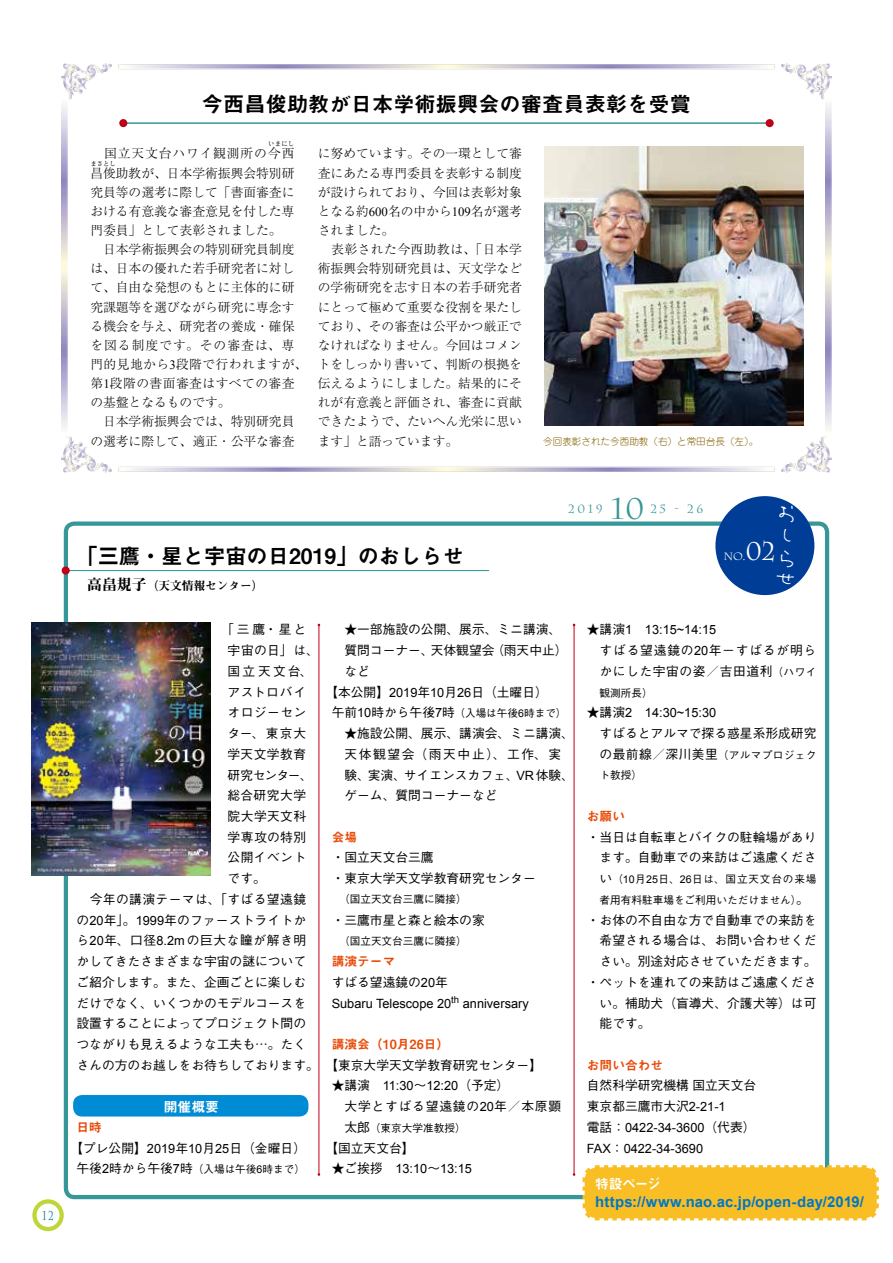
<style>
.page{position:relative;width:893px;height:1263px;background:#fff}
.page>*{position:absolute;margin:0;border:0;box-sizing:border-box;transform-origin:0 0}
.t1{font:29.7px "Charlemagne Std";color:#379697}
.t2{font:25.5px/23px "Armed Lemon";color:#fff}
.t3{font:25.5px "Charlemagne Std";color:#fff}
.t4{font:21.3px "Midashi Go Pro MB31";color:#000}
.t5{font:700 14.85px "Arial";letter-spacing:.01em;color:#0077c4}
.t6{font:13.8px "Midashi Go Pro MB31";letter-spacing:-.02em;color:#fff}
.t7{font:500 12.75px/20.7px "Gothic BBB Pro";color:#000}
.t8{font:300 12.75px/19.2px "Ryumin Pro";color:#000}
.t9{font:12.75px/20.7px "Arial";color:#000}
.t10{font:500 12.75px/20.7px "Gothic BBB Pro";letter-spacing:.065em;color:#000}
.t11{font:12.75px "Midashi Go Pro MB31";color:#e94a08}
.t12{font:500 12.75px "Gothic BBB Pro";letter-spacing:.045em;color:#000}
.t13{font:500 12.75px "Gothic BBB Pro";letter-spacing:.035em;color:#000}
.t14{font:300 12.75px "Ryumin Pro";letter-spacing:.07em;color:#000}
.t15{font:12.75px "Charlemagne Std";color:#127d8e;scale:.8 1}
.t16{font:11.85px "Charlemagne Std";letter-spacing:.2em;color:#379697}
.t17{font:11.7px "Midashi Min Pro MA31";color:#000}
.t18{font:500 10.65px/20.7px "Gothic BBB Pro";color:#000}
.t19{font:10.65px "Charlemagne Std";color:#fff}
.t20{font:300 9.6px "Jun 101 Pro";color:#816100}
.t21{font:300 6.45px "Ryumin Pro";letter-spacing:.02em;color:#000}
.s1{font-family:"Times New Roman";font-weight:400}
.s2{font-size:14.85px}
.s3{font-family:"Arial";font-weight:400}
.s4{font-size:12.75px}
.s5{font-family:"Arial";font-weight:400;font-size:12.75px}
.s6{font-family:"Gothic BBB Pro";font-weight:500}
.s7{font-size:10.65px}
</style>
<div class="page">
<svg style="left:34px;top:1201px;width:28px;height:28px"></svg>
<div style="left:32px;top:1199px;width:32px;height:32px;border:4px solid #bed638;border-radius:50%"></div>
<div style="left:64px;top:521px;width:765px;height:678px;border:4px solid #379697;border-radius:9px"></div>
<div style="left:73px;top:1095px;width:235px;height:21px;background:#008bd5;border-radius:9px"></div>
<img style="left:62px;top:436px;width:769px;height:36px">
<img style="left:62px;top:64px;width:769px;height:36px">
<img style="left:62px;top:99px;width:6px;height:331px">
<hr style="left:122px;top:122px;width:646px;height:2px;background:#379697">
<div style="left:119px;top:119px;width:8px;height:8px;background:#be0018;border-radius:50%"></div>
<div style="left:766px;top:119px;width:8px;height:8px;background:#be0018;border-radius:50%"></div>
<img style="left:544px;top:147px;width:260px;height:279px">
<hr style="left:64px;top:570px;width:425px;height:1px;background:#379697">
<div style="left:62px;top:566px;width:8px;height:9px;background:#be0018;border-radius:50%"></div>
<hr style="left:319px;top:625px;width:1px;height:549px;background:#be0018">
<div style="left:715px;top:496px;width:99px;height:99px;background:#003d97;border-radius:50%"></div>
<hr style="left:574px;top:625px;width:1px;height:549px;background:#be0018">
<svg style="left:573px;top:1163px;width:306px;height:58px;background:#f9c53f"></svg>
<img style="left:32px;top:623px;width:179px;height:252px">
<p class="t15" style="left:42px;top:1208px;width:16px">12</p>
<h3 class="t4" style="left:202px;top:87px;width:490px">今西昌俊助教が日本学術振興会の審査員表彰を受賞</h3>
<p class="t21" style="left:268px;top:139px;width:28px">いまにし</p>
<p class="t8" style="left:90px;top:162px;width:206px">昌俊助教が、日本学術振興会特別研</p>
<p class="t14" style="left:90px;top:144px;width:206px">　国立天文台ハワイ観測所の今西</p>
<p class="t21" style="left:90px;top:158px;width:27px">まさとし</p>
<p class="t8" style="left:90px;top:181px;width:218px">究員等の選考に際して「書面審査における有意義な審査意見を付した専門委員」として表彰されました。<br>　日本学術振興会の特別研究員制度は、日本の優れた若手研究者に対して、自由な発想のもとに主体的に研究課題等を選びながら研究に専念する機会を与え、研究者の養成・確保を図る制度です。その審査は、専門的見地から<span class="s1">3</span>段階で行われますが、第<span class="s1">1</span>段階の書面審査はすべての審査の基盤となるものです。<br>　日本学術振興会では、特別研究員の選考に際して、適正・公平な審査</p>
<p class="t8" style="left:318px;top:143px;width:206px">に努めています。その一環として審査にあたる専門委員を表彰する制度が設けられており、今回は表彰対象となる約<span class="s1">600</span>名の中から<span class="s1">109</span>名が選考されました。<br>　表彰された今西助教は、「日本学術振興会特別研究員は、天文学などの学術研究を志す日本の若手研究者にとって極めて重要な役割を果たしており、その審査は公平かつ厳正でなければなりません。今回はコメントをしっかり書いて、判断の根拠を伝えるようにしました。結果的にそれが有意義と評価され、審査に貢献できたようで、たいへん光栄に思います」と語っています。</p>
<h3 class="t4" style="left:77px;top:539px;width:389px">「三鷹・星と宇宙の日2019」のおしらせ</h3>
<p class="t17" style="left:87px;top:577px;width:178px"><span class="s2">高畠規子</span>（天文情報センター）</p>
<p class="t20" style="left:543px;top:434px;width:217px">今回表彰された今西助教（右）と常田台長（左）。</p>
<p class="t16" style="left:568px;top:502px;width:36px">2019</p>
<h1 class="t1" style="left:611px;top:492px;width:35px">10</h1>
<p class="t16" style="left:650px;top:502px;width:55px">25 - 26</p>
<h2 class="t2" style="left:774px;top:501px;width:22px">おしらせ</h2>
<h2 class="t3" style="left:746px;top:537px;width:32px">02</h2>
<p class="t19" style="left:723px;top:550px;width:24px">No.</p>
<p class="t7" style="left:221px;top:618px;width:86px">「三鷹・星と</p>
<p class="t7" style="left:228px;top:638px;width:93px">宇宙の日」は、</p>
<p class="t7" style="left:228px;top:659px;width:86px">国立天文台、</p>
<p class="t7" style="left:228px;top:680px;width:80px">アストロバイ</p>
<p class="t7" style="left:228px;top:701px;width:80px">オロジーセン</p>
<p class="t7" style="left:228px;top:721px;width:80px">ター、東京大</p>
<p class="t7" style="left:228px;top:742px;width:80px">学天文学教育</p>
<p class="t7" style="left:228px;top:763px;width:86px">研究センター、</p>
<p class="t7" style="left:228px;top:783px;width:80px">総合研究大学</p>
<p class="t7" style="left:228px;top:804px;width:80px">院大学天文科</p>
<p class="t7" style="left:228px;top:825px;width:80px">学専攻の特別</p>
<p class="t7" style="left:228px;top:846px;width:80px">公開イベント</p>
<p class="t7" style="left:228px;top:866px;width:40px">です。</p>
<p class="t13" style="left:77px;top:889px;width:231px">　今年の講演テーマは、「すばる望遠鏡</p>
<p class="t7" style="left:77px;top:908px;width:231px">の<span class="s3">20</span>年」。<span class="s3">1999</span>年のファーストライトか</p>
<p class="t12" style="left:77px;top:930px;width:231px">ら<span class="s3">20</span>年、口径<span class="s3">8.2m</span>の巨大な瞳が解き明</p>
<p class="t7" style="left:77px;top:949px;width:231px">かしてきたさまざまな宇宙の謎について</p>
<p class="t7" style="left:77px;top:970px;width:231px">ご紹介します。また、企画ごとに楽しむ</p>
<p class="t7" style="left:77px;top:991px;width:231px">だけでなく、いくつかのモデルコースを</p>
<p class="t7" style="left:77px;top:1011px;width:231px">設置することによってプロジェクト間の</p>
<p class="t7" style="left:77px;top:1032px;width:231px">つながりも見えるような工夫も…。たく</p>
<p class="t7" style="left:77px;top:1053px;width:244px">さんの方のお越しをお待ちしております。</p>
<p class="t6" style="left:164px;top:1095px;width:57px">開催概要</p>
<p class="t11" style="left:77px;top:1117px;width:27px">日時</p>
<p class="t7" style="left:70px;top:1136px;width:237px">【プレ公開】<span class="s3">2019</span>年<span class="s3">10</span>月<span class="s3">25</span>日（金曜日）</p>
<p class="t18" style="left:77px;top:1158px;width:230px"><span class="s4">午後</span><span class="s5">2</span><span class="s4">時から午後</span><span class="s5">7</span><span class="s4">時</span>（入場は午後<span class="s3">6</span>時まで）</p>
<p class="t7" style="left:344px;top:618px;width:218px">★一部施設の公開、展示、ミニ講演、</p>
<p class="t7" style="left:344px;top:638px;width:225px">質問コーナー、天体観望会（雨天中止）</p>
<p class="t7" style="left:344px;top:659px;width:27px">など</p>
<p class="t7" style="left:325px;top:680px;width:224px">【本公開】<span class="s3">2019</span>年<span class="s3">10</span>月<span class="s3">26</span>日（土曜日）</p>
<p class="t18" style="left:332px;top:702px;width:236px"><span class="s4">午前</span><span class="s5">10</span><span class="s4">時から午後</span><span class="s5">7</span><span class="s4">時</span>（入場は午後<span class="s3">6</span>時まで）</p>
<p class="t7" style="left:344px;top:721px;width:231px">★施設公開、展示、講演会、ミニ講演、天体観望会（雨天中止）、工作、実験、実演、サイエンスカフェ、<span class="s3">VR</span>体験、ゲーム、質問コーナーなど</p>
<p class="t11" style="left:332px;top:827px;width:27px">会場</p>
<p class="t7" style="left:332px;top:846px;width:206px">・国立天文台三鷹<br>・東京大学天文学教育研究センター</p>
<p class="t18" style="left:339px;top:887px;width:129px">（国立天文台三鷹に隣接）</p>
<p class="t7" style="left:332px;top:908px;width:155px">・三鷹市星と森と絵本の家</p>
<p class="t18" style="left:339px;top:929px;width:129px">（国立天文台三鷹に隣接）</p>
<p class="t11" style="left:332px;top:951px;width:65px">講演テーマ</p>
<p class="t7" style="left:332px;top:970px;width:118px">すばる望遠鏡の<span class="s3">20</span>年</p>
<p class="t9" style="left:332px;top:993px;width:199px">Subaru Telescope 20<sup>th</sup> anniversary</p>
<p class="t11" style="left:332px;top:1034px;width:119px">講演会（10月26日）</p>
<p class="t7" style="left:325px;top:1053px;width:218px">【東京大学天文学教育研究センター】</p>
<p class="t9" style="left:332px;top:1076px;width:179px"><span class="s6">★講演　</span>11:30<span class="s6">～</span>12:20<span class="s6">（予定）</span></p>
<p class="t10" style="left:344px;top:1094px;width:218px">大学とすばる望遠鏡の<span class="s3">20</span>年／本原顕</p>
<p class="t18" style="left:344px;top:1116px;width:123px"><span class="s4">太郎</span>（東京大学准教授）</p>
<p class="t7" style="left:325px;top:1136px;width:91px">【国立天文台】</p>
<p class="t9" style="left:332px;top:1159px;width:142px"><span class="s6">★ご挨拶　</span>13:10<span class="s6">～</span>13:15</p>
<p class="t9" style="left:587px;top:620px;width:131px"><span class="s6">★講演</span>1 13:15~14:15</p>
<p class="t10" style="left:600px;top:638px;width:218px">すばる望遠鏡の<span class="s3">20</span>年－すばるが明らかにした宇宙の姿／吉田道利<span class="s7">（ハワイ</span></p>
<p class="t18" style="left:600px;top:681px;width:55px">観測所長）</p>
<p class="t9" style="left:587px;top:703px;width:131px"><span class="s6">★講演</span>2 14:30~15:30</p>
<p class="t7" style="left:600px;top:721px;width:218px">すばるとアルマで探る惑星系形成研究の最前線／深川美里<span class="s7">（アルマプロジェク</span></p>
<p class="t18" style="left:600px;top:763px;width:44px">ト教授）</p>
<p class="t11" style="left:587px;top:806px;width:40px">お願い</p>
<p class="t7" style="left:587px;top:825px;width:231px;text-align:right">・当日は自転車とバイクの駐輪場があります。自動車での来訪はご遠慮くださ</p>
<p class="t18" style="left:600px;top:867px;width:218px"><span class="s4">い</span>（<span class="s3">10</span>月<span class="s3">25</span>日、<span class="s3">26</span>日は、国立天文台の来場者用有料駐車場をご利用いただけません）<span class="s4">。</span></p>
<p class="t7" style="left:587px;top:908px;width:231px">・お体の不自由な方で自動車での来訪を</p>
<p class="t7" style="left:600px;top:929px;width:218px">希望される場合は、お問い合わせくだ</p>
<p class="t7" style="left:600px;top:949px;width:218px">さい。別途対応させていただきます。</p>
<p class="t7" style="left:587px;top:970px;width:231px">・ペットを連れての来訪はご遠慮くださ</p>
<p class="t7" style="left:600px;top:991px;width:218px">い。補助犬（盲導犬、介護犬等）は可</p>
<p class="t7" style="left:600px;top:1011px;width:53px">能です。</p>
<p class="t11" style="left:587px;top:1055px;width:78px">お問い合わせ</p>
<p class="t7" style="left:587px;top:1074px;width:171px">自然科学研究機構国立天文台東京都三鷹市大沢<span class="s3">2-21-1</span></p>
<p class="t9" style="left:587px;top:1117px;width:170px"><span class="s6">電話：</span>0422-34-3600<span class="s6">（代表）<br></span>FAX<span class="s6">：</span>0422-34-3690</p>
<p class="t6" style="left:595px;top:1173px;width:67px">特設ページ</p>
<p class="t5" style="left:595px;top:1192px;width:270px">https://www.nao.ac.jp/open-day/2019/</p>
</div>
